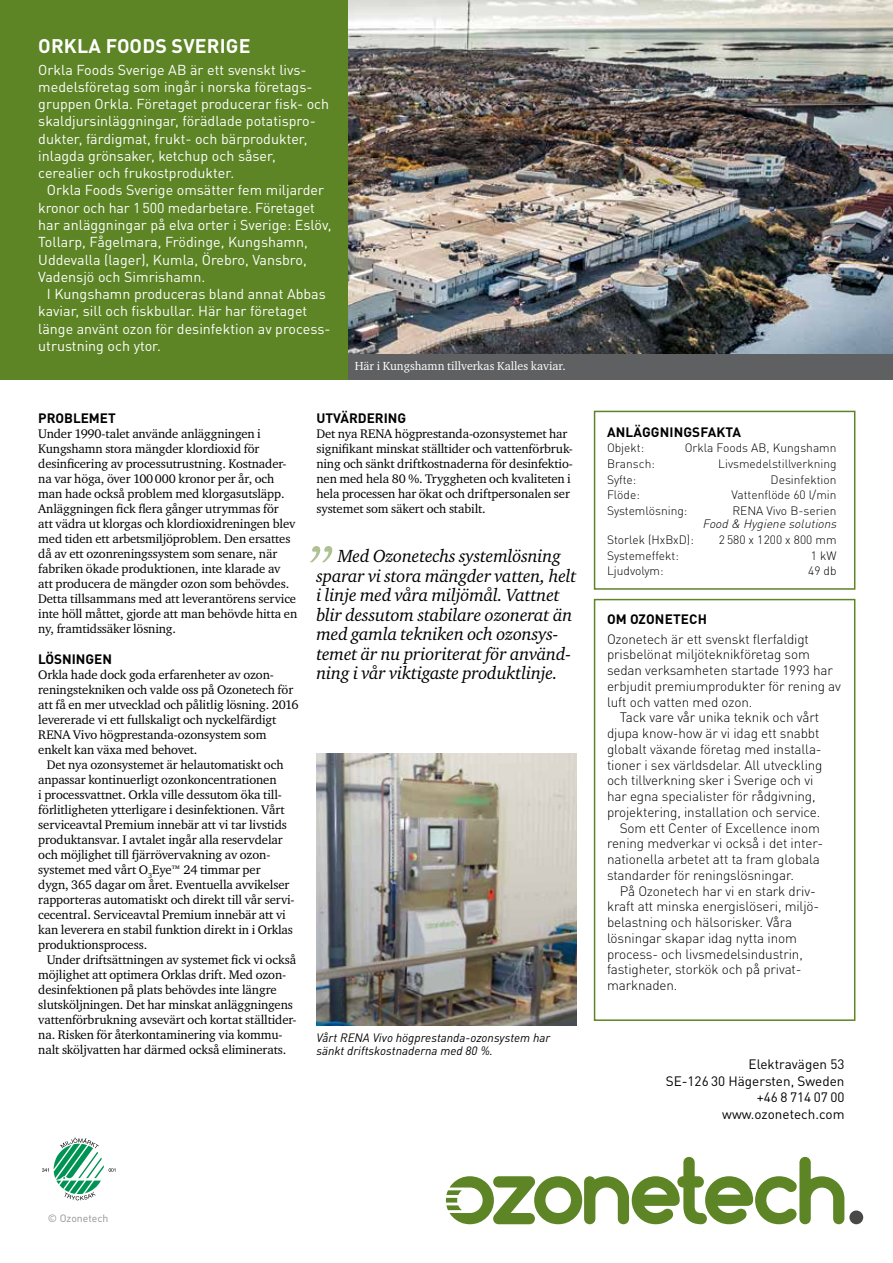
<style>
.page{position:relative;width:893px;height:1263px;background:#fff}
.page>*{position:absolute;margin:0;border:0;box-sizing:border-box;transform-origin:0 0}
.t1{font:italic 60px "Charter ITC";color:#5d8425}
.t2{font:700 19.5px "DINOT";letter-spacing:.01em;color:#fff}
.t3{font:italic 18px/19.5px "Charter ITC";letter-spacing:-.01em;color:#000}
.t4{font:14.25px "DINOT";color:#fff}
.t5{font:300 13.5px "DINOT";letter-spacing:-.01em;color:#000}
.t6{font:13.5px/16.5px "DIN";color:#000;text-align:right}
.t7{font:700 13.5px "DINOT";color:#000}
.t8{font:12.75px/15px "Charter ITC";letter-spacing:-.01em;color:#000}
.t9{font:300 12px "DINOT";color:#000}
.t10{font:italic 12px/13.5px "DINOT";color:#000}
.t11{font:12px "Charter ITC";color:#fff}
.t12{font:italic 300 12px "DINOT";color:#000}
.t13{font:10.5px "DIN";color:#949290}
</style>
<div class="page">
<div style="left:0;top:0;width:893px;height:380px;background:#5d8425"></div>
<svg style="left:42px;top:1138px;width:73px;height:62px"></svg>
<div style="left:849px;top:1210px;width:14px;height:14px;background:#484947;border-radius:50%"></div>
<svg style="left:446px;top:1157px;width:398px;height:67px"></svg>
<div style="left:594px;top:599px;width:261px;height:422px;border:2px solid #5d8425"></div>
<div style="left:594px;top:411px;width:261px;height:179px;border:2px solid #5d8425"></div>
<img style="left:348px;top:0;width:545px;height:354px">
<img style="left:316px;top:754px;width:261px;height:272px">
<div style="left:348px;top:354px;width:545px;height:26px;background:#5e6062"></div>
<h2 class="t2" style="left:38px;top:33px;width:214px">ORKLA FOODS SVERIGE</h2>
<p class="t4" style="left:38px;top:61px;width:270px">Orkla Foods Sverige AB är ett svenskt livs-</p>
<p class="t4" style="left:38px;top:78px;width:276px">medelsföretag som ingår i norska företags-</p>
<p class="t4" style="left:38px;top:95px;width:292px">gruppen Orkla. Företaget producerar fisk- och</p>
<p class="t4" style="left:38px;top:112px;width:279px">skaldjursinläggningar, förädlade potatispro-</p>
<p class="t4" style="left:38px;top:130px;width:271px">dukter, färdigmat, frukt- och bärprodukter,</p>
<p class="t4" style="left:38px;top:147px;width:239px">inlagda grönsaker, ketchup och såser,</p>
<p class="t4" style="left:38px;top:164px;width:197px">cerealier och frukostprodukter.</p>
<p class="t4" style="left:47px;top:181px;width:279px">Orkla Foods Sverige omsätter fem miljarder</p>
<p class="t4" style="left:38px;top:199px;width:278px">kronor och har 1 500 medarbetare. Företaget</p>
<p class="t4" style="left:38px;top:216px;width:295px">har anläggningar på elva orter i Sverige: Eslöv,</p>
<p class="t4" style="left:38px;top:233px;width:271px">Tollarp, Fågelmara, Frödinge, Kungshamn,</p>
<p class="t4" style="left:38px;top:250px;width:270px">Uddevalla (lager), Kumla, Örebro, Vansbro,</p>
<p class="t4" style="left:38px;top:268px;width:168px">Vadensjö och Simrishamn.</p>
<p class="t4" style="left:47px;top:285px;width:281px">I Kungshamn produceras bland annat Abbas</p>
<p class="t4" style="left:38px;top:302px;width:271px">kaviar, sill och fiskbullar. Här har företaget</p>
<p class="t4" style="left:38px;top:319px;width:294px">länge använt ozon för desinfektion av process-</p>
<p class="t4" style="left:38px;top:337px;width:124px">utrustning och ytor.</p>
<p class="t11" style="left:355px;top:359px;width:213px">Här i Kungshamn tillverkas Kalles kaviar.</p>
<p class="t7" style="left:38px;top:409px;width:79px">PROBLEMET</p>
<p class="t8" style="left:38px;top:425px;width:261px">Under 1990-talet använde anläggningen i Kungshamn stora mängder klordioxid för desinficering av processutrustning. Kostnader&shy;na var höga, över 100 000 kronor per år, och man hade också problem med klorgasutsläpp.<br>Anläggningen fick flera gånger utrymmas för<br>att vädra ut klorgas och klordioxidreningen blev med tiden ett arbetsmiljöproblem. Den ersattes då av ett ozonreningssystem som senare, när fabriken ökade produktionen, inte klarade av att producera de mängder ozon som behövdes.<br>Detta tillsammans med att leverantörens service inte höll måttet, gjorde att man behövde hitta en ny, framtidssäker lösning.</p>
<p class="t7" style="left:38px;top:650px;width:75px">LÖSNINGEN</p>
<p class="t8" style="left:38px;top:667px;width:262px">Orkla hade dock goda erfarenheter av ozon&shy;reningstekniken och valde oss på Ozonetech för att få en mer utvecklad och pålitlig lösning. 2016 levererade vi ett fullskaligt och nyckelfärdigt RENA Vivo högprestanda-ozonsystem som enkelt kan växa med behovet.</p>
<p class="t8" style="left:38px;top:757px;width:258px;text-indent:9px">Det nya ozonsystemet är helautomatiskt och anpassar kontinuerligt ozonkoncentrationen<br>i processvattnet. Orkla ville dessutom öka till&shy;förlitligheten ytterligare i desinfektionen. Vårt serviceavtal Premium innebär att vi tar livstids produktansvar. I avtalet ingår alla reservdelar och möjlighet till fjärrövervakning av ozon&shy;systemet med vårt O<sub>3</sub>Eye™ 24 timmar per<br>dygn, 365 dagar om året. Eventuella avvikelser rapporteras automatiskt och direkt till vår servi&shy;cecentral. Serviceavtal Premium innebär att vi kan leverera en stabil funktion direkt in i Orklas produktionsprocess.</p>
<p class="t8" style="left:38px;top:952px;width:260px;text-indent:9px">Under driftsättningen av systemet fick vi också möjlighet att optimera Orklas drift. Med ozon&shy;desinfektionen på plats behövdes inte längre slutsköljningen. Det har minskat anläggningens vattenförbrukning avsevärt och kortat ställtider&shy;na. Risken för återkontaminering via kommu&shy;nalt sköljvatten har därmed också eliminerats.</p>
<p class="t7" style="left:316px;top:409px;width:91px">UTVÄRDERING</p>
<p class="t8" style="left:316px;top:425px;width:258px">Det nya RENA högprestanda-ozonsystemet har signifikant minskat ställtider och vattenförbruk&shy;ning och sänkt driftkostnaderna för desinfektio&shy;nen med hela 80 %. Tryggheten och kvaliteten i hela processen har ökat och driftpersonalen ser systemet som säkert och stabilt.</p>
<p class="t3" style="left:316px;top:546px;width:262px;text-indent:21px">Med Ozonetechs systemlösning sparar vi stora mängder vatten, helt i linje med våra miljömål. Vattnet blir dessutom stabilare ozonerat än med gamla tekniken och ozonsys&shy;temet är nu prioriterat för använd&shy;ning i vår viktigaste produktlinje.</p>
<h1 class="t1" style="left:306px;top:531px;width:26px">”</h1>
<p class="t10" style="left:316px;top:1030px;width:235px">Vårt RENA Vivo högprestanda-ozonsystem har sänkt driftskostnaderna med 80 %.</p>
<p class="t7" style="left:607px;top:423px;width:136px">ANLÄGGNINGSFAKTA</p>
<p class="t9" style="left:607px;top:441px;width:39px">Objekt:</p>
<p class="t9" style="left:685px;top:441px;width:153px">Orkla Foods AB, Kungshamn</p>
<p class="t9" style="left:607px;top:456px;width:49px">Bransch:</p>
<p class="t9" style="left:718px;top:456px;width:120px">Livsmedelstillverkning</p>
<p class="t9" style="left:607px;top:472px;width:31px">Syfte:</p>
<p class="t9" style="left:771px;top:472px;width:67px">Desinfektion</p>
<p class="t9" style="left:607px;top:487px;width:34px">Flöde:</p>
<p class="t9" style="left:731px;top:487px;width:107px">Vattenflöde 60 l/min</p>
<p class="t9" style="left:607px;top:503px;width:82px">Systemlösning:</p>
<p class="t9" style="left:732px;top:503px;width:106px">RENA Vivo B-serien</p>
<p class="t12" style="left:702px;top:517px;width:139px">Food &amp; Hygiene solutions</p>
<p class="t9" style="left:607px;top:532px;width:88px">Storlek (HxBxD):</p>
<p class="t9" style="left:719px;top:532px;width:119px">2 580 x 1 200 x 800 mm</p>
<p class="t9" style="left:607px;top:548px;width:73px">Systemeffekt:</p>
<p class="t9" style="left:811px;top:548px;width:27px">1 kW</p>
<p class="t9" style="left:607px;top:563px;width:58px">Ljudvolym:</p>
<p class="t9" style="left:808px;top:563px;width:30px">49 db</p>
<p class="t7" style="left:607px;top:610px;width:101px">OM OZONETECH</p>
<p class="t5" style="left:607px;top:630px;width:203px">Ozonetech är ett svenskt flerfaldigt</p>
<p class="t5" style="left:607px;top:646px;width:204px">prisbelönat miljöteknikföretag som</p>
<p class="t5" style="left:607px;top:662px;width:227px">sedan verksamheten startade 1993 har</p>
<p class="t5" style="left:607px;top:678px;width:236px">erbjudit premiumprodukter för rening av</p>
<p class="t5" style="left:607px;top:693px;width:147px">luft och vatten med ozon.</p>
<p class="t5" style="left:620px;top:709px;width:201px">Tack vare vår unika teknik och vårt</p>
<p class="t5" style="left:607px;top:725px;width:214px">djupa know-how är vi idag ett snabbt</p>
<p class="t5" style="left:607px;top:741px;width:216px">globalt växande företag med installa-</p>
<p class="t5" style="left:607px;top:756px;width:217px">tioner i sex världsdelar. All utveckling</p>
<p class="t5" style="left:607px;top:772px;width:208px">och tillverkning sker i Sverige och vi</p>
<p class="t5" style="left:607px;top:788px;width:210px">har egna specialister för rådgivning,</p>
<p class="t5" style="left:607px;top:804px;width:215px">projektering, installation och service.</p>
<p class="t5" style="left:620px;top:819px;width:202px">Som ett Center of Excellence inom</p>
<p class="t5" style="left:607px;top:835px;width:218px">rening medverkar vi också i det inter-</p>
<p class="t5" style="left:607px;top:851px;width:214px">nationella arbetet att ta fram globala</p>
<p class="t5" style="left:607px;top:867px;width:188px">standarder för reningslösningar.</p>
<p class="t5" style="left:620px;top:882px;width:197px">På Ozonetech har vi en stark driv-</p>
<p class="t5" style="left:607px;top:898px;width:214px">kraft att minska energislöseri, miljö-</p>
<p class="t5" style="left:607px;top:914px;width:187px">belastning och hälsorisker. Våra</p>
<p class="t5" style="left:607px;top:930px;width:191px">lösningar skapar idag nytta inom</p>
<p class="t5" style="left:607px;top:945px;width:197px">process- och livsmedelsindustrin,</p>
<p class="t5" style="left:607px;top:961px;width:196px">fastigheter, storkök och på privat-</p>
<p class="t5" style="left:607px;top:977px;width:72px">marknaden.</p>
<p class="t6" style="left:666px;top:1056px;width:180px">Elektravägen 53<br>SE-126 30 Hägersten, Sweden +46 8 714 07 00 www.ozonetech.com</p>
<p class="t13" style="left:48px;top:1211px;width:62px">© Ozonetech</p>
</div>
